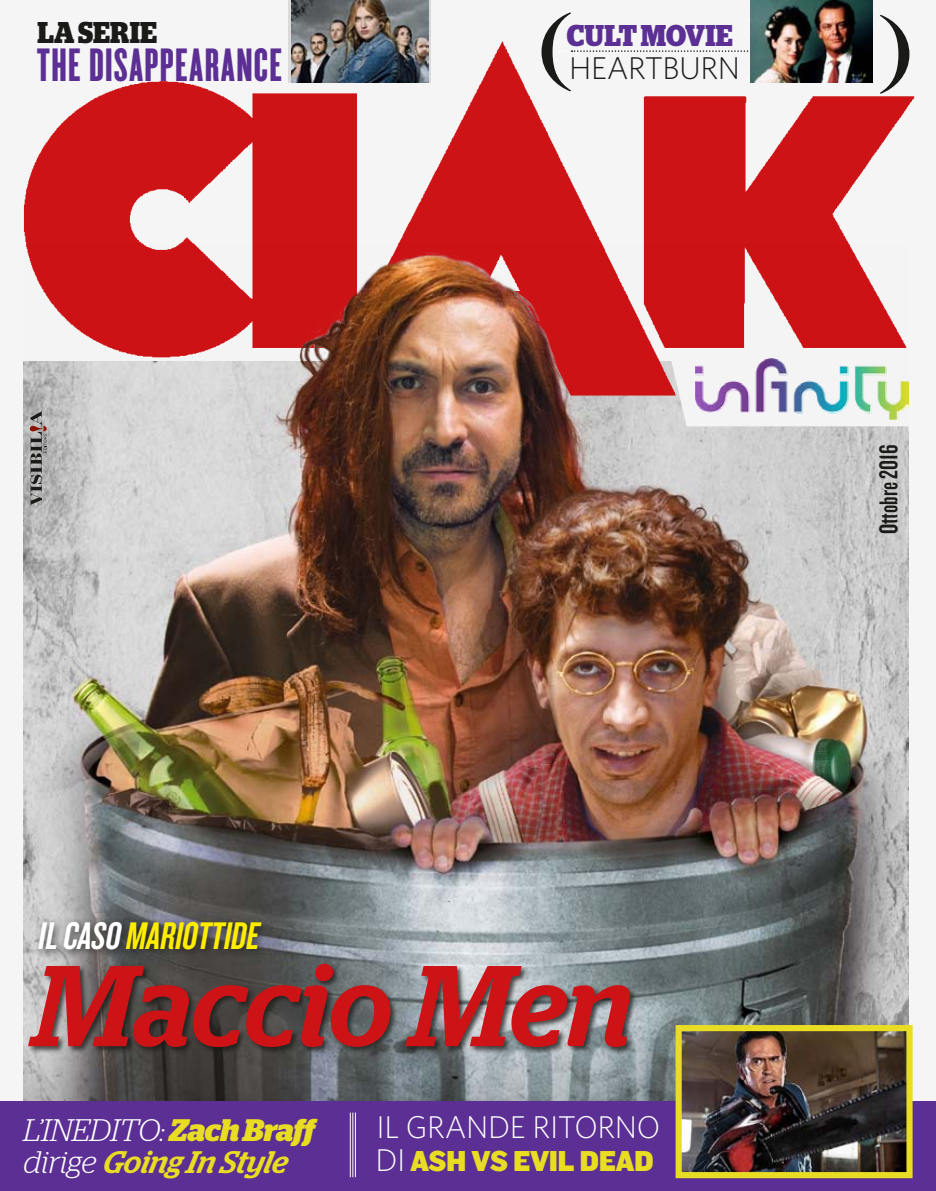
<style>
.page{position:relative;width:936px;height:1191px;background:#fff}
.page>*{position:absolute;margin:0;border:0;box-sizing:border-box;transform-origin:0 0}
.t1{font:italic 500 114.45px "Stag";color:#cd1316}
.t2{font:700 85.05px "Chronicle Display";color:#1a1a18}
.t3{font:48.75px "Cyclone Layers Background";letter-spacing:.03em;color:#5b2f93}
.t4{font:italic 40.05px "Knockout 48 Featherweight";color:#ffed00}
.t5{font:300 31.5px "Whitney";letter-spacing:-.01em;color:#fff}
.t6{font:300 31.5px "Whitney";letter-spacing:-.01em;color:#1a1a18}
.t7{font:italic 300 31.05px/32.5px "Stag";letter-spacing:-.01em;color:#fff}
.t8{font:30px "Knockout 72 Full Cruiserwt";letter-spacing:-.02em;color:#e9dd23;scale:.87 1}
.t9{font:700 30px "Stag";letter-spacing:.01em;color:#5b2f93;scale:.9 1}
.t10{font:700 30px "Stag";letter-spacing:.01em;color:#1a1a18;scale:.9 1}
.t11{font:26.85px "Knockout 48 Featherweight";color:#1a1a18}
.s1{color:#fff}
.s2{font-weight:700;color:#e9dd23}
.s3{font-weight:500;color:#e9dd23}
.s4{font-family:"Whitney";font-weight:300;font-size:31.5px;color:#fff}
</style>
<div class="page">
<div style="left:0;top:0;width:935px;height:1191px;background:#f5f5f5"></div>
<img style="left:24px;top:790px;width:883px;height:311px">
<div style="left:0;top:1101px;width:935px;height:90px;background:#5b2f93"></div>
<img style="left:23px;top:24px;width:892px;height:415px">
<svg style="left:558px;top:50px;width:192px;height:2px"></svg>
<div style="left:288px;top:0;width:143px;height:82px;background:#dadada"></div>
<img style="left:291px;top:0;width:138px;height:82px">
<hr style="left:350px;top:1112px;width:1px;height:65px;background:#fff">
<hr style="left:352px;top:1112px;width:1px;height:65px;background:#fff">
<hr style="left:355px;top:1112px;width:1px;height:65px;background:#fff">
<div style="left:27px;top:962px;width:610px;height:92px;background:#1a1a18;opacity:.75"></div>
<div style="left:34px;top:917px;width:238px;height:42px;background:#1a1a18;opacity:.75"></div>
<img style="left:750px;top:0;width:122px;height:83px">
<img style="left:24px;top:244px;width:883px;height:546px">
<svg style="left:30px;top:410px;width:17px;height:95px;background:#898584"></svg>
<img style="left:682px;top:1032px;width:223px;height:139px">
<div style="left:675px;top:1025px;width:237px;height:153px;border:6px solid #e9dd23"></div>
<svg style="left:879px;top:24px;width:30px;height:70px"></svg>
<p class="t10" style="left:37px;top:15px;width:134px">LA SERIE</p>
<h3 class="t3" style="left:37px;top:31px;width:246px">THE DISAPPEARANCE</h3>
<h2 class="t2" style="left:535px;top:-21px;width:34px">(</h2>
<p class="t9" style="left:567px;top:18px;width:186px">CULT MOVIE</p>
<p class="t6" style="left:569px;top:47px;width:173px">HEARTBURN</p>
<p class="t11" style="left:871px;top:534px;width:91px;rotate:-90deg">Ottobre 2016</p>
<p class="t4" style="left:37px;top:910px;width:231px"><span class="s1">ILCASO</span>MARIOTTIDE</p>
<h1 class="t1" style="left:34px;top:938px;width:600px">Maccio Men</h1>
<p class="t7" style="left:23px;top:1113px;width:293px">L’INEDITO: <span class="s2">Zach Braff </span>dirige <span class="s3">Going In Style</span></p>
<p class="t5" style="left:376px;top:1106px;width:285px">IL GRANDE RITORNO</p>
<p class="t8" style="left:375px;top:1142px;width:321px"><span class="s4">DI</span> ASH VS EVIL DEAD</p>
</div>
